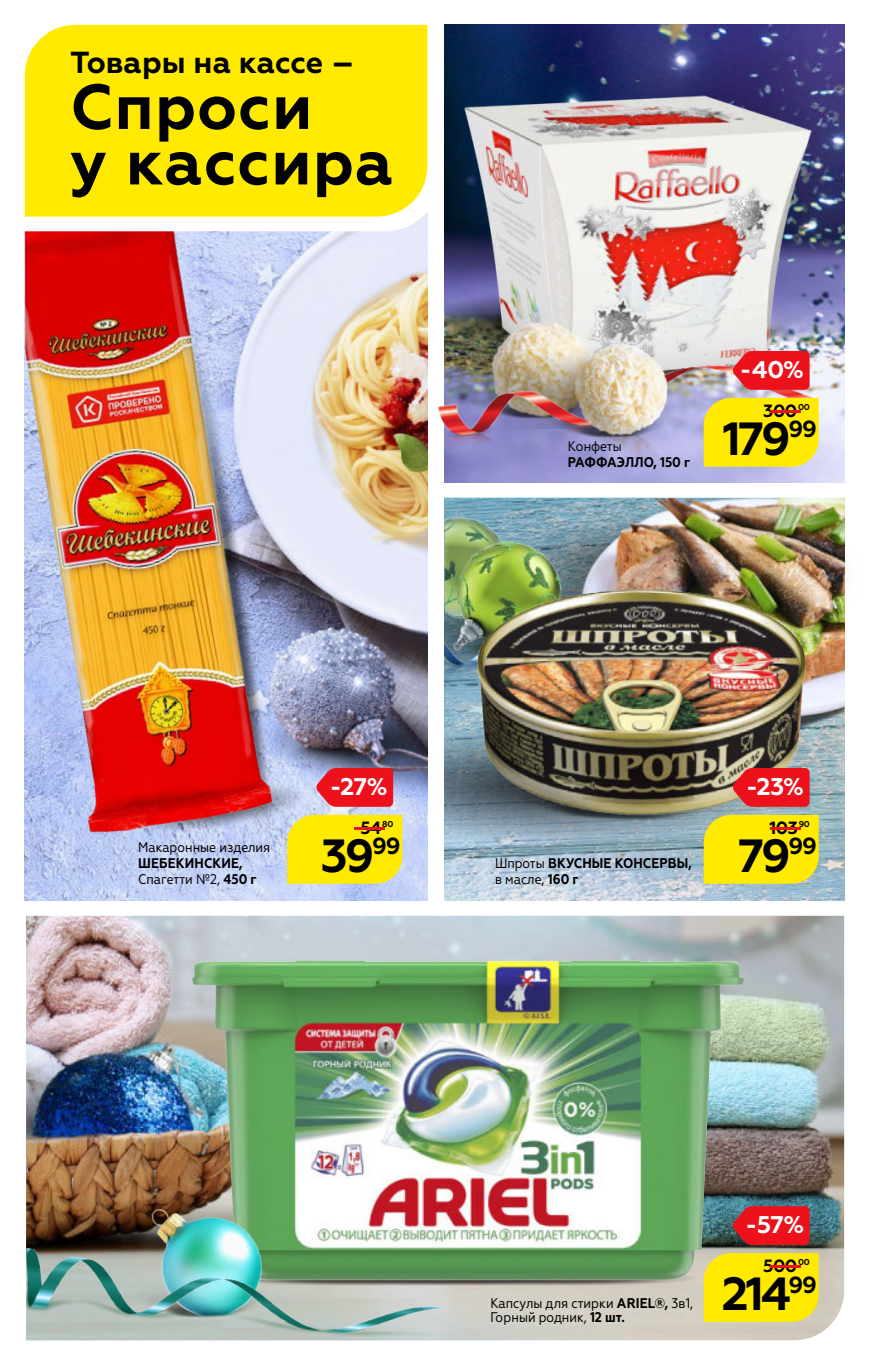
<style>
.page{position:relative;width:869px;height:1365px;background:#fff}
.page>*{position:absolute;margin:0;border:0;box-sizing:border-box;transform-origin:0 0}
.t1{font:700 63.35px/55.5px "Geometria";letter-spacing:.02em;color:#000}
.t2{font:700 46.38px "Geometria";letter-spacing:-.065em;color:#000}
.t3{font:700 30.45px "Geometria";color:#000}
.t4{font:700 24.15px "Geometria";color:#fff}
.t5{font:700 17.68px "Geometria";letter-spacing:-.03em;color:#000}
.t6{font:700 17.68px "Geometria";color:#ed111c;scale:5.5 1}
.t7{font:14px/15.8px "Geometria Narrow";color:#000}
.t8{font:700 14px/15.8px "Geometria Narrow";letter-spacing:.01em;color:#000}
.t9{font:700 8.58px "Geometria";letter-spacing:-.03em;color:#000}
.s1{font-weight:400}
.s2{font-weight:700}
</style>
<div class="page">
<img style="left:444px;top:25px;width:400px;height:457px">
<img style="left:26px;top:915px;width:817px;height:424px">
<img style="left:25px;top:231px;width:402px;height:669px">
<svg style="left:444px;top:497px;width:362px;height:402px;background:#bccedb"></svg>
<img style="left:444px;top:702px;width:394px;height:166px">
<img style="left:531px;top:499px;width:314px;height:160px">
<img style="left:532px;top:447px;width:168px;height:9px">
<img style="left:456px;top:731px;width:247px;height:129px">
<img style="left:815px;top:567px;width:29px;height:240px">
<img style="left:825px;top:276px;width:15px;height:147px">
<svg style="left:26px;top:1196px;width:657px;height:143px;background:#aa9e90"></svg>
<img style="left:444px;top:641px;width:23px;height:55px">
<img style="left:177px;top:851px;width:151px;height:111px">
<img style="left:560px;top:447px;width:108px;height:33px">
<img style="left:444px;top:497px;width:87px;height:144px">
<img style="left:447px;top:30px;width:381px;height:380px">
<img style="left:487px;top:314px;width:113px;height:16px">
<img style="left:483px;top:330px;width:180px;height:23px">
<img style="left:192px;top:959px;width:551px;height:321px">
<img style="left:438px;top:353px;width:387px;height:94px">
<img style="left:560px;top:499px;width:283px;height:224px">
<img style="left:453px;top:542px;width:117px;height:131px">
<img style="left:467px;top:557px;width:348px;height:278px">
<img style="left:564px;top:332px;width:108px;height:115px">
<img style="left:25px;top:231px;width:342px;height:620px">
<img style="left:130px;top:1189px;width:138px;height:58px">
<img style="left:26px;top:1247px;width:431px;height:92px">
<div style="left:287px;top:814px;width:115px;height:69px;background:#ffea00"></div>
<svg style="left:316px;top:767px;width:77px;height:39px;background:#e52432"></svg>
<svg style="left:24px;top:25px;width:404px;height:206px"></svg>
<div style="left:25px;top:25px;width:402px;height:191px;background:#ffea00"></div>
<svg style="left:703px;top:1252px;width:115px;height:69px;background:#fce70a"></svg>
<svg style="left:732px;top:1205px;width:77px;height:39px;background:#d71c27"></svg>
<div style="left:703px;top:814px;width:115px;height:69px;background:#ffea00"></div>
<svg style="left:732px;top:767px;width:77px;height:39px;background:#e4222a"></svg>
<div style="left:703px;top:398px;width:115px;height:68px;background:#ffea00"></div>
<svg style="left:732px;top:351px;width:77px;height:39px;background:#ea232d"></svg>
<p class="t3" style="left:70px;top:45px;width:286px">Товары на кассе –</p>
<p class="t1" style="left:70px;top:80px;width:324px">Cпроси<br>у кассира</p>
<p class="t8" style="left:567px;top:438px;width:124px"><span class="s1">Конфеты<br></span>РАФФАЭЛЛО, 150 г</p>
<p class="t4" style="left:739px;top:355px;width:66px">-40%</p>
<p class="t9" style="left:797px;top:402px;width:13px">00</p>
<p class="t5" style="left:763px;top:400px;width:36px">300</p>
<p class="t6" style="left:760px;top:400px;width:10px">-</p>
<p class="t2" style="left:722px;top:411px;width:96px">179<sup>99</sup></p>
<p class="t7" style="left:138px;top:839px;width:134px">Макаронные изделия<br><span class="s2">ШЕБЕКИНСКИЕ,<br></span>Спагетти №2, <span class="s2">450 г</span></p>
<p class="t4" style="left:330px;top:772px;width:59px">-27%</p>
<p class="t9" style="left:382px;top:818px;width:13px">80</p>
<p class="t5" style="left:360px;top:816px;width:23px">54</p>
<p class="t6" style="left:344px;top:816px;width:10px">-</p>
<p class="t2" style="left:320px;top:828px;width:81px">39<sup>99</sup></p>
<p class="t8" style="left:495px;top:855px;width:198px"><span class="s1">Шпроты</span> ВКУСНЫЕ КОНСЕРВЫ, <span class="s1">в масле,</span> 160 г</p>
<p class="t4" style="left:745px;top:772px;width:59px">-23%</p>
<p class="t9" style="left:798px;top:818px;width:13px">90</p>
<p class="t5" style="left:769px;top:816px;width:30px">103</p>
<p class="t6" style="left:760px;top:816px;width:10px">-</p>
<p class="t2" style="left:737px;top:828px;width:80px">79<sup>99</sup></p>
<p class="t7" style="left:490px;top:1295px;width:204px;line-height:14px">Капсулы для стирки <span class="s2">ARIEL®,</span> 3в1,<br>Горный родник, <span class="s2">12 шт.</span></p>
<p class="t4" style="left:745px;top:1210px;width:60px">-57%</p>
<p class="t9" style="left:797px;top:1256px;width:13px">00</p>
<p class="t5" style="left:762px;top:1254px;width:36px">500</p>
<p class="t6" style="left:760px;top:1254px;width:10px">-</p>
<p class="t2" style="left:721px;top:1266px;width:97px">214<sup>99</sup></p>
</div>
